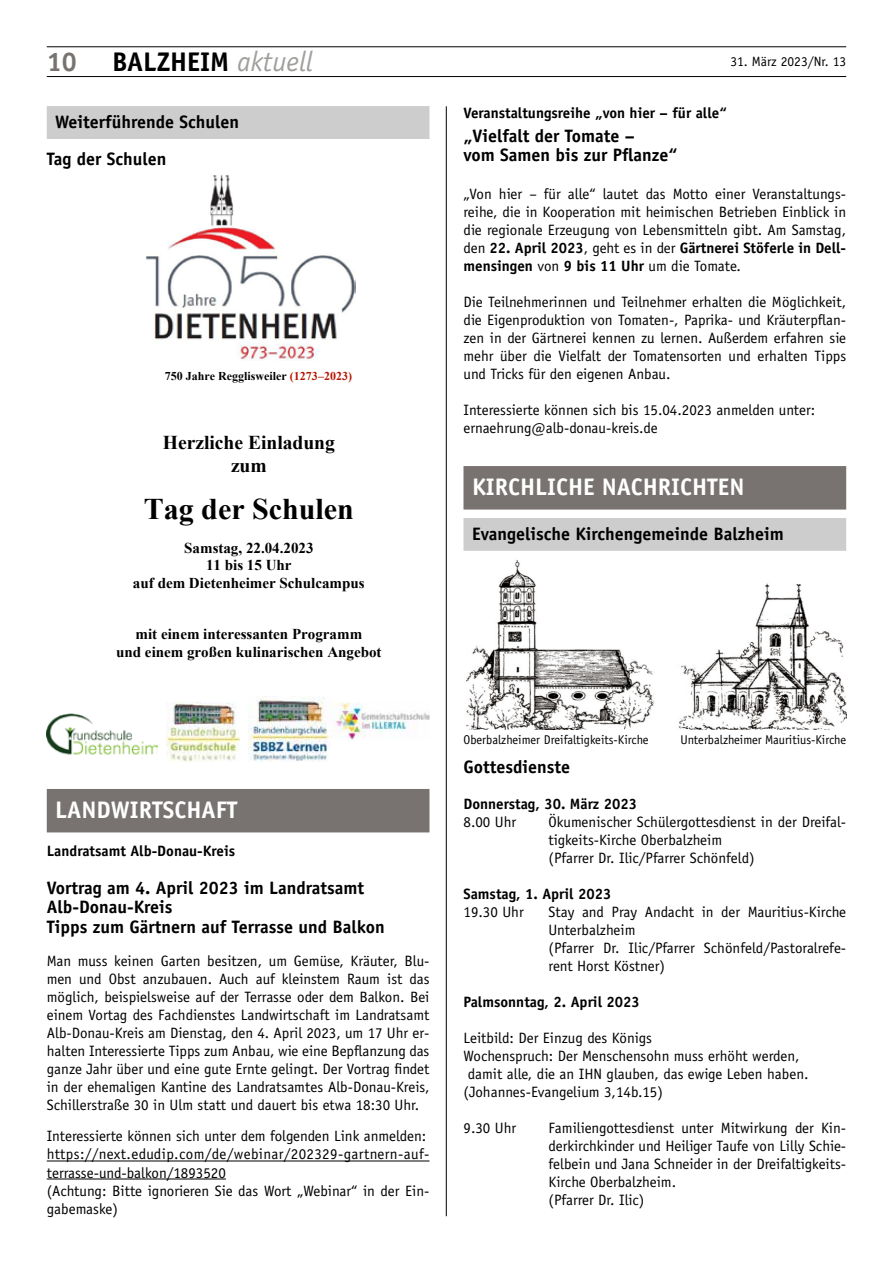
<style>
.page{position:relative;width:893px;height:1263px;background:#fff}
.page>*{position:absolute;margin:0;border:0;box-sizing:border-box;transform-origin:0 0}
.t1{font:700 30px "Times New Roman";color:#000}
.t2{font:700 27px "Officina Sans";color:#000}
.t3{font:700 27px "Officina Sans";color:#787370}
.t4{font:700 24px "Officina Sans";color:#fff}
.t5{font:700 19.5px/22.5px "Times New Roman";color:#000;text-align:center}
.t6{font:700 18px/19.5px "Officina Sans";color:#000}
.t7{font:15px/18px "Officina Sans";color:#000}
.t8{font:700 15px "Officina Sans";color:#000}
.t9{font:700 15px/17.2px "Times New Roman";color:#000;text-align:center}
.t10{font:13.5px "Officina Sans";color:#000}
.t11{font:12.75px "Officina Sans";color:#000}
.t12{font:700 12px "Times New Roman";color:#000}
.s1{font-weight:400;font-style:italic;font-size:28.35px;color:#a19f9d}
.s2{font-weight:700}
.s3{color:#b51700}
</style>
<div class="page">
<hr style="left:47px;top:76px;width:799px;height:1px;background:#000">
<hr style="left:47px;top:47px;width:799px;height:1px;background:#000">
<hr style="left:446px;top:106px;width:1px;height:1110px;background:#000">
<div style="left:463px;top:467px;width:383px;height:42px;background:#787370"></div>
<div style="left:463px;top:519px;width:383px;height:32px;background:#cecdcd"></div>
<img style="left:466px;top:560px;width:380px;height:170px">
<hr style="left:47px;top:1160px;width:382px;height:1px;background:#000">
<hr style="left:47px;top:1178px;width:179px;height:1px;background:#000">
<div style="left:47px;top:106px;width:382px;height:33px;background:#cecdcd"></div>
<img style="left:145px;top:175px;width:210px;height:186px">
<img style="left:47px;top:713px;width:110px;height:42px">
<img style="left:167px;top:703px;width:73px;height:58px">
<img style="left:249px;top:697px;width:82px;height:64px">
<img style="left:331px;top:702px;width:98px;height:38px">
<div style="left:47px;top:789px;width:382px;height:43px;background:#787370"></div>
<h2 class="t3" style="left:47px;top:45px;width:32px">10</h2>
<h2 class="t2" style="left:112px;top:45px;width:202px">BALZHEIM <span class="s1">aktuell</span></h2>
<p class="t10" style="left:730px;top:53px;width:117px">31. März 2023/Nr. 13</p>
<p class="t8" style="left:463px;top:104px;width:265px">Veranstaltungsreihe „von hier – für alle“</p>
<p class="t6" style="left:463px;top:126px;width:216px">„Vielfalt der Tomate –<br>vom Samen bis zur Pflanze“</p>
<p class="t7" style="left:463px;top:185px;width:384px;text-align:justify">„Von hier – für alle“ lautet das Motto einer Veranstaltungs&shy;reihe, die in Kooperation mit heimischen Betrieben Einblick in die regionale Erzeugung von Lebensmitteln gibt. Am Samstag, den <span class="s2">22. April 2023</span>, geht es in der <span class="s2">Gärtnerei Stöferle in Dell&shy;mensingen</span> von <span class="s2">9 bis 11 Uhr</span> um die Tomate.</p>
<p class="t7" style="left:463px;top:293px;width:384px;text-align:justify">Die Teilnehmerinnen und Teilnehmer erhalten die Möglichkeit, die Eigenproduktion von Tomaten-, Paprika- und Kräuterpflan&shy;zen in der Gärtnerei kennen zu lernen. Außerdem erfahren sie mehr über die Vielfalt der Tomatensorten und erhalten Tipps und Tricks für den eigenen Anbau.</p>
<p class="t7" style="left:463px;top:401px;width:353px">Interessierte können sich bis 15.04.2023 anmelden unter: ernaehrung@alb-donau-kreis.de</p>
<p class="t6" style="left:47px;top:103px;width:194px;line-height:37px;text-indent:9px">Weiterführende Schulen<br>Tag der Schulen</p>
<p class="t12" style="left:165px;top:367px;width:189px">750 Jahre Regglisweiler <span class="s3">(1273–2023)</span></p>
<h3 class="t5" style="left:163px;top:431px;width:174px">Herzliche Einladung zum</h3>
<h1 class="t1" style="left:144px;top:487px;width:212px">Tag der Schulen</h1>
<p class="t9" style="left:133px;top:539px;width:233px">Samstag, 22.04.2023<br>11 bis 15 Uhr<br>auf dem Dietenheimer Schulcampus</p>
<p class="t9" style="left:116px;top:625px;width:267px">mit einem interessanten Programm<br>und einem großen kulinarischen Angebot</p>
<h3 class="t4" style="left:472px;top:472px;width:274px">KIRCHLICHE NACHRICHTEN</h3>
<p class="t6" style="left:472px;top:523px;width:313px">Evangelische Kirchengemeinde Balzheim</p>
<h3 class="t4" style="left:55px;top:795px;width:184px">LANDWIRTSCHAFT</h3>
<p class="t8" style="left:47px;top:842px;width:190px">Landratsamt Alb-Donau-Kreis</p>
<p class="t6" style="left:47px;top:878px;width:339px">Vortrag am 4. April 2023 im Landratsamt<br>Alb-Donau-Kreis<br>Tipps zum Gärtnern auf Terrasse und Balkon</p>
<p class="t7" style="left:47px;top:952px;width:384px;text-align:justify">Man muss keinen Garten besitzen, um Gemüse, Kräuter, Blu&shy;men und Obst anzubauen. Auch auf kleinstem Raum ist das möglich, beispielsweise auf der Terrasse oder dem Balkon. Bei einem Vortag des Fachdienstes Landwirtschaft im Landratsamt Alb-Donau-Kreis am Dienstag, den 4. April 2023, um 17 Uhr er&shy;halten Interessierte Tipps zum Anbau, wie eine Bepflanzung das ganze Jahr über und eine gute Ernte gelingt. Der Vortrag findet in der ehemaligen Kantine des Landratsamtes Alb-Donau-Kreis, Schillerstraße 30 in Ulm statt und dauert bis etwa 18:30 Uhr.</p>
<p class="t7" style="left:47px;top:1127px;width:384px">Interessierte können sich unter dem folgenden Link anmelden: https://next.edudip.com/de/webinar/202329-gartnern-auf&shy;terrasse-und-balkon/1893520<br>(Achtung: Bitte ignorieren Sie das Wort „Webinar“ in der Ein&shy;gabemaske)</p>
<p class="t11" style="left:463px;top:732px;width:187px">Oberbalzheimer Dreifaltigkeits-Kirche</p>
<p class="t11" style="left:681px;top:732px;width:167px">Unterbalzheimer Mauritius-Kirche</p>
<p class="t6" style="left:463px;top:757px;width:108px">Gottesdienste</p>
<p class="t8" style="left:463px;top:795px;width:175px">Donnerstag, 30. März 2023</p>
<p class="t7" style="left:463px;top:813px;width:54px">8.00 Uhr</p>
<p class="t7" style="left:548px;top:813px;width:299px">Ökumenischer Schülergottesdienst in der Dreifal&shy;tigkeits-Kirche Oberbalzheim<br>(Pfarrer Dr. Ilic/Pfarrer Schönfeld)</p>
<p class="t8" style="left:463px;top:885px;width:150px">Samstag, 1. April 2023</p>
<p class="t7" style="left:463px;top:903px;width:62px">19.30 Uhr</p>
<p class="t7" style="left:548px;top:903px;width:299px">Stay and Pray Andacht in der Mauritius-Kirche Unterbalzheim<br>(Pfarrer Dr. Ilic/Pfarrer Schönfeld/Pastoralrefe&shy;rent Horst Köstner)</p>
<p class="t8" style="left:463px;top:993px;width:178px">Palmsonntag, 2. April 2023</p>
<p class="t7" style="left:463px;top:1029px;width:347px">Leitbild: Der Einzug des Königs<br>Wochenspruch: Der Menschensohn muss erhöht werden, damit alle, die an IHN glauben, das ewige Leben haben. (Johannes-Evangelium 3,14b.15)</p>
<p class="t7" style="left:463px;top:1119px;width:54px">9.30 Uhr</p>
<p class="t7" style="left:548px;top:1119px;width:299px">Familiengottesdienst unter Mitwirkung der Kin&shy;derkirchkinder und Heiliger Taufe von Lilly Schie&shy;felbein und Jana Schneider in der Dreifaltigkeits-Kirche Oberbalzheim.<br>(Pfarrer Dr. Ilic)</p>
</div>
